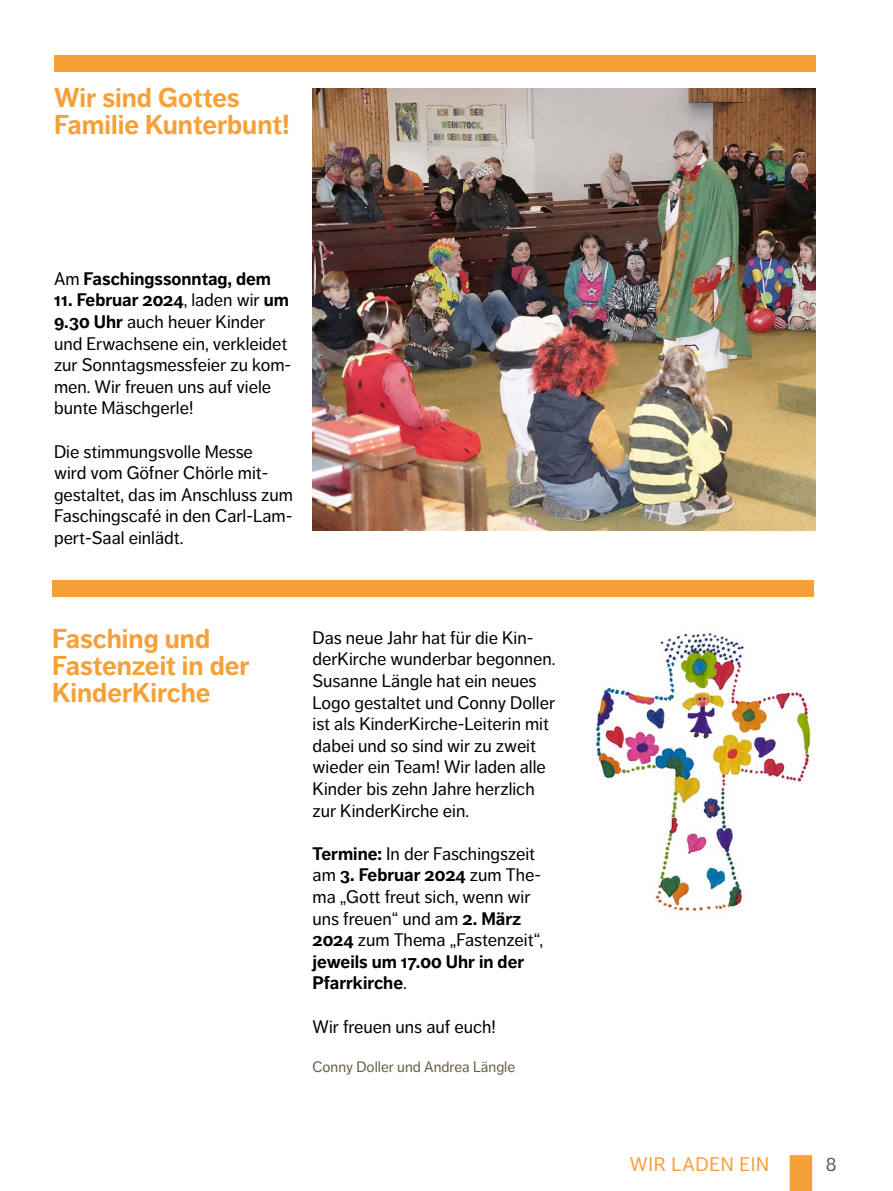
<style>
.page{position:relative;width:893px;height:1191px;background:#fff}
.page>*{position:absolute;margin:0;border:0;box-sizing:border-box;transform-origin:0 0}
.t1{font:700 27px/27px "Dagny Pro";color:#f6a138}
.t2{font:19.5px "Dagny Pro";letter-spacing:.035em;color:#f6a138}
.t3{font:19.5px "Dagny Pro";color:#685b4c}
.t4{font:18px/21.6px "Dagny Pro";color:#000}
.t5{font:700 18px "Dagny Pro";color:#000}
.t6{font:15px "Dagny Pro";color:#685b4c}
.s1{font-weight:400}
.s2{font-weight:700}
</style>
<div class="page">
<div style="left:790px;top:1155px;width:22px;height:36px;background:#f6a138"></div>
<img style="left:593px;top:633px;width:219px;height:281px">
<div style="left:54px;top:55px;width:761px;height:17px;background:#f6a138"></div>
<img style="left:313px;top:88px;width:502px;height:442px">
<div style="left:52px;top:580px;width:762px;height:17px;background:#f6a138"></div>
<h1 class="t1" style="left:54px;top:84px;width:237px">Wir sind Gottes<br>Familie Kunterbunt!</h1>
<p class="t5" style="left:54px;top:268px;width:219px"><span class="s1">Am</span> Faschingssonntag, dem</p>
<p class="t4" style="left:54px;top:289px;width:239px"><span class="s2">11. Februar 2024</span>, laden wir <span class="s2">um<br>9.30 Uhr</span> auch heuer Kinder und Erwachsene ein, verkleidet zur Sonntagsmessfeier zu kom&shy;men. Wir freuen uns auf viele bunte Mäschgerle!</p>
<p class="t4" style="left:54px;top:440px;width:241px">Die stimmungsvolle Messe<br>wird vom Göfner Chörle mit&shy;gestaltet, das im Anschluss zum<br>Faschingscafé in den Carl-Lam&shy;pert-Saal einlädt.</p>
<h1 class="t1" style="left:52px;top:625px;width:199px">Fasching und<br>Fastenzeit in der<br>KinderKirche</h1>
<p class="t4" style="left:313px;top:627px;width:245px">Das neue Jahr hat für die Kin&shy;derKirche wunderbar begonnen.<br>Susanne Längle hat ein neues<br>Logo gestaltet und Conny Doller ist als KinderKirche-Leiterin mit dabei und so sind wir zu zweit wieder ein Team! Wir laden alle<br>Kinder bis zehn Jahre herzlich zur KinderKirche ein.</p>
<p class="t4" style="left:313px;top:843px;width:232px"><span class="s2">Termine:</span> In der Faschingszeit am <span class="s2">3. Februar 2024</span> zum The&shy;ma „Gott freut sich, wenn wir uns freuen“ und am <span class="s2">2. März<br>2024</span> zum Thema „Fastenzeit“, <span class="s2">jeweils um 17.00 Uhr in der<br>Pfarrkirche</span>.</p>
<p class="t4" style="left:313px;top:1015px;width:185px">Wir freuen uns auf euch!</p>
<p class="t6" style="left:313px;top:1058px;width:204px">Conny Doller und Andrea Längle</p>
<p class="t2" style="left:630px;top:1153px;width:141px">WIR LADEN EIN</p>
<p class="t3" style="left:826px;top:1153px;width:12px">8</p>
</div>
